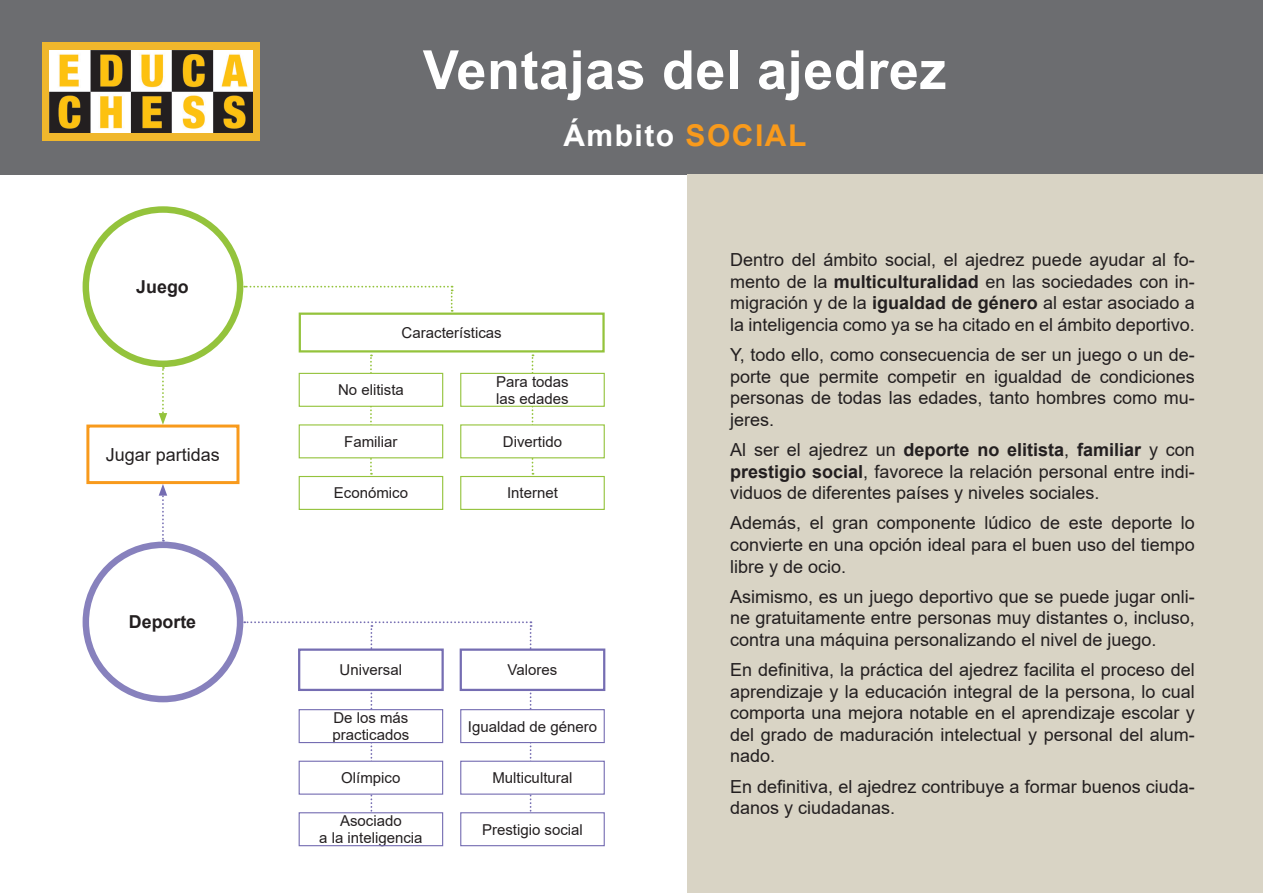
<style>
.page{position:relative;width:1263px;height:893px;background:#fff}
.page>*{position:absolute;margin:0;border:0;box-sizing:border-box;transform-origin:0 0}
.exercicis_enunciat{font:700 54px "Arial";letter-spacing:.01em;color:#fff}
.exercicis_enunciat-2{font:700 30px "Arial";letter-spacing:.05em;color:#fff}
.t1{font:18px/21.6px "Arial";color:#231f20;text-align:justify}
.t2{font:700 17.85px "Arial";color:#231f20}
.t3{font:15px "Arial";color:#231f20}
.s1{color:#f89a1c}
.s2{font-weight:700}
</style>
<div class="page">
<div style="left:0;top:0;width:1263px;height:175px;background:#6c6d70"></div>
<div style="left:43px;top:43px;width:217px;height:98px;background:#f0b72c"></div>
<img style="left:50px;top:51px;width:203px;height:82px">
<div style="left:688px;top:174px;width:575px;height:719px;background:#d9d4c5"></div>
<div style="left:83px;top:206px;width:160px;height:161px;border:6px solid #94c33c;border-radius:50%"></div>
<div style="left:83px;top:542px;width:160px;height:160px;border:6px solid #8781bd;border-radius:50%"></div>
<svg style="left:159px;top:367px;width:8px;height:58px"></svg>
<svg style="left:159px;top:484px;width:8px;height:58px"></svg>
<div style="left:86px;top:425px;width:153px;height:59px;border:3px solid #f89a1c"></div>
<svg style="left:370px;top:354px;width:2px;height:121px"></svg>
<svg style="left:532px;top:354px;width:1px;height:121px"></svg>
<svg style="left:244px;top:286px;width:209px;height:26px"></svg>
<div style="left:299px;top:373px;width:144px;height:33px;background:#fff"></div>
<div style="left:299px;top:373px;width:144px;height:34px;border:1px solid #94c33c"></div>
<div style="left:299px;top:425px;width:144px;height:33px;background:#fff"></div>
<div style="left:299px;top:424px;width:144px;height:34px;border:1px solid #94c33c"></div>
<div style="left:299px;top:476px;width:144px;height:34px;border:1px solid #94c33c"></div>
<div style="left:299px;top:313px;width:306px;height:39px;border:2px solid #94c33c"></div>
<div style="left:461px;top:373px;width:143px;height:33px;background:#fff"></div>
<div style="left:460px;top:373px;width:145px;height:34px;border:1px solid #94c33c"></div>
<div style="left:461px;top:425px;width:143px;height:33px;background:#fff"></div>
<div style="left:460px;top:424px;width:145px;height:34px;border:1px solid #94c33c"></div>
<div style="left:460px;top:476px;width:145px;height:34px;border:1px solid #94c33c"></div>
<svg style="left:244px;top:621px;width:288px;height:206px"></svg>
<div style="left:299px;top:710px;width:144px;height:32px;background:#fff"></div>
<div style="left:299px;top:709px;width:144px;height:34px;border:1px solid #756db2"></div>
<div style="left:299px;top:761px;width:144px;height:33px;background:#fff"></div>
<div style="left:299px;top:761px;width:144px;height:34px;border:1px solid #756db2"></div>
<div style="left:299px;top:813px;width:144px;height:33px;background:#fff"></div>
<div style="left:299px;top:812px;width:144px;height:34px;border:1px solid #756db2"></div>
<div style="left:299px;top:650px;width:144px;height:40px;background:#fff"></div>
<div style="left:298px;top:648px;width:146px;height:43px;border:2px solid #756db2"></div>
<div style="left:461px;top:650px;width:143px;height:40px;background:#fff"></div>
<div style="left:460px;top:648px;width:145px;height:43px;border:2px solid #756db2"></div>
<div style="left:461px;top:710px;width:143px;height:32px;background:#fff"></div>
<div style="left:460px;top:709px;width:145px;height:34px;border:1px solid #756db2"></div>
<div style="left:461px;top:761px;width:143px;height:33px;background:#fff"></div>
<div style="left:460px;top:761px;width:145px;height:34px;border:1px solid #756db2"></div>
<div style="left:461px;top:813px;width:143px;height:33px;background:#fff"></div>
<div style="left:460px;top:812px;width:145px;height:34px;border:1px solid #756db2"></div>
<p class="t2" style="left:136px;top:274px;width:54px">Juego</p>
<p class="t1" style="left:106px;top:444px;width:116px">Jugar partidas</p>
<p class="t2" style="left:129px;top:610px;width:69px">Deporte</p>
<p class="exercicis_enunciat" style="left:423px;top:32px;width:525px">Ventajas del ajedrez</p>
<p class="exercicis_enunciat-2" style="left:563px;top:115px;width:244px">Ámbito <span class="s1">SOCIAL</span></p>
<p class="t3" style="left:402px;top:322px;width:102px">Características</p>
<p class="t3" style="left:496px;top:371px;width:74px">Para todas</p>
<p class="t3" style="left:496px;top:388px;width:74px">las edades</p>
<p class="t3" style="left:503px;top:431px;width:61px">Divertido</p>
<p class="t3" style="left:338px;top:380px;width:67px">No elitista</p>
<p class="t3" style="left:344px;top:431px;width:55px">Familiar</p>
<p class="t3" style="left:334px;top:483px;width:76px">Económico</p>
<p class="t3" style="left:507px;top:483px;width:52px">Internet</p>
<p class="t3" style="left:340px;top:660px;width:64px">Universal</p>
<p class="t3" style="left:508px;top:660px;width:51px">Valores</p>
<p class="t3" style="left:333px;top:708px;width:77px">De los más</p>
<p class="t3" style="left:333px;top:724px;width:78px">practicados</p>
<p class="t3" style="left:341px;top:767px;width:61px">Olímpico</p>
<p class="t3" style="left:340px;top:811px;width:63px">Asociado</p>
<p class="t3" style="left:319px;top:827px;width:105px">a la inteligencia</p>
<p class="t3" style="left:468px;top:716px;width:131px">Igualdad de género</p>
<p class="t3" style="left:492px;top:767px;width:82px">Multicultural</p>
<p class="t3" style="left:482px;top:819px;width:102px">Prestigio social</p>
<p class="t1" style="left:730px;top:249px;width:466px">Dentro del ámbito social, el ajedrez puede ayudar al fo&shy;mento de la <span class="s2">multiculturalidad</span> en las sociedades con in&shy;migración y de la <span class="s2">igualdad de género</span> al estar asociado a la inteligencia como ya se ha citado en el ámbito deportivo.</p>
<p class="t1" style="left:730px;top:344px;width:466px">Y, todo ello, como consecuencia de ser un juego o un de&shy;porte que permite competir en igualdad de condiciones personas de todas las edades, tanto hombres como mu&shy;jeres.</p>
<p class="t1" style="left:730px;top:439px;width:466px">Al ser el ajedrez un <span class="s2">deporte no elitista</span>, <span class="s2">familiar</span> y con <span class="s2">prestigio social</span>, favorece la relación personal entre indi&shy;viduos de diferentes países y niveles sociales.</p>
<p class="t1" style="left:730px;top:512px;width:466px">Además, el gran componente lúdico de este deporte lo convierte en una opción ideal para el buen uso del tiempo libre y de ocio.</p>
<p class="t1" style="left:730px;top:585px;width:466px">Asimismo, es un juego deportivo que se puede jugar onli&shy;ne gratuitamente entre personas muy distantes o, incluso, contra una máquina personalizando el nivel de juego.</p>
<p class="t1" style="left:730px;top:659px;width:466px">En definitiva, la práctica del ajedrez facilita el proceso del aprendizaje y la educación integral de la persona, lo cual comporta una mejora notable en el aprendizaje escolar y del grado de maduración intelectual y personal del alum&shy;nado.</p>
<p class="t1" style="left:730px;top:775px;width:466px">En definitiva, el ajedrez contribuye a formar buenos ciuda&shy;danos y ciudadanas.</p>
</div>
